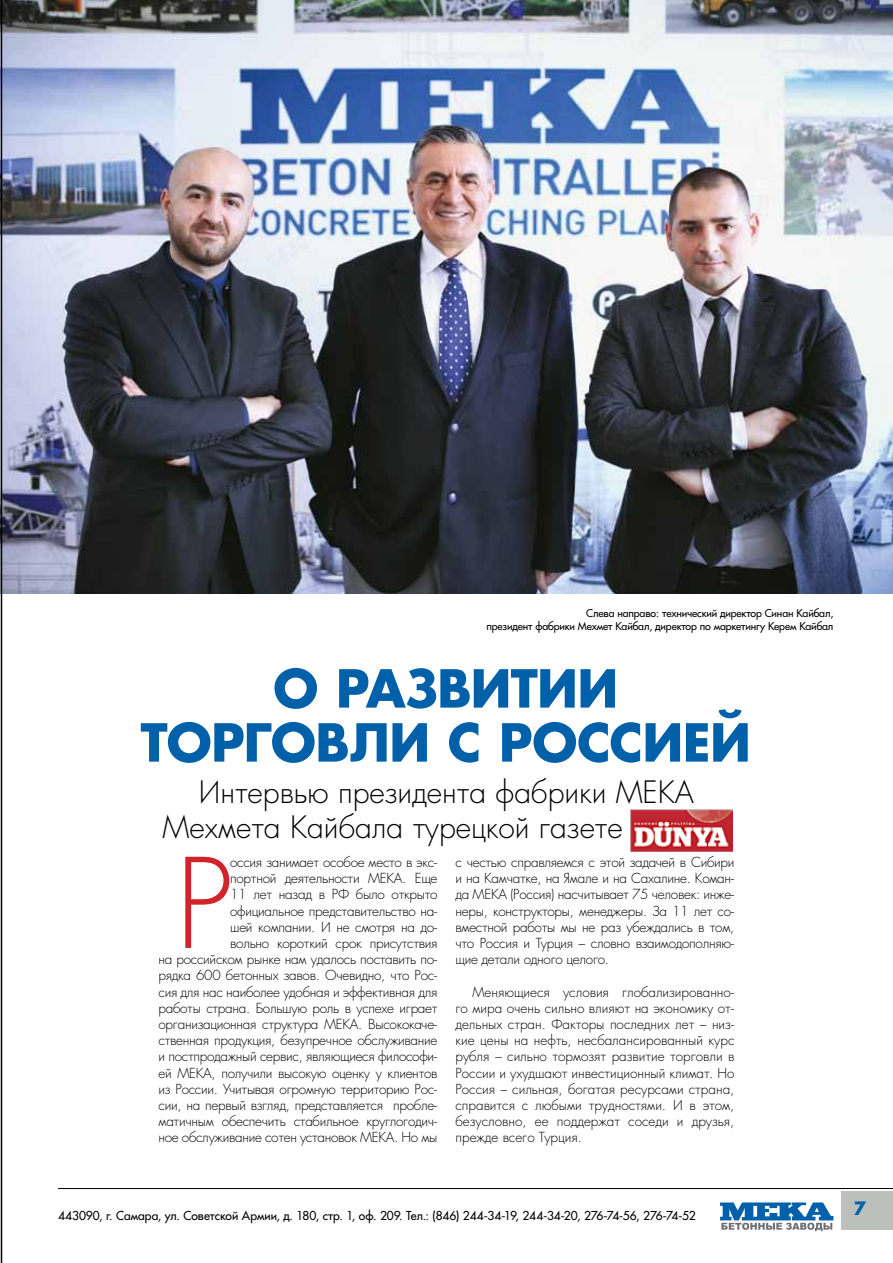
<style>
.page{position:relative;width:893px;height:1263px;background:#fff}
.page>*{position:absolute;margin:0;border:0;box-sizing:border-box;transform-origin:0 0}
.t1{font:120.9px "Favorit Light C";color:#d2232a}
.t2{font:700 51px/54px "Favorit C";letter-spacing:-.015em;color:#0061aa;text-align:center}
.t3{font:30px/34.5px "Favorit Light C";color:#000;text-align:center}
.t4{font:700 18px "Favorit C";color:#0061aa}
.t5{font:13.5px/16.2px "Favorit Light C";letter-spacing:-.02em;color:#000;text-align:justify}
.t6{font:12px "Favorit C";letter-spacing:-.005em;color:#000}
.t7{font:10.5px/12.6px "Favorit C";letter-spacing:-.01em;color:#000;text-align:right}
</style>
<div class="page">
<img style="left:0;top:0;width:893px;height:593px">
<hr style="left:58px;top:1188px;width:835px;height:1px;background:#000">
<div style="left:842px;top:1191px;width:51px;height:39px;background:#bcc0bc"></div>
<svg style="left:720px;top:1202px;width:113px;height:29px"></svg>
<hr style="left:1px;top:0;width:1px;height:1263px;background:#000">
<img style="left:631px;top:809px;width:102px;height:43px">
<p class="t7" style="left:486px;top:607px;width:349px">Cлева направо: технический директор Синан Кайбал,<br>президент фабрики Мехмет Кайбал, директор по маркетингу Керем Кайбал</p>
<h2 class="t2" style="left:140px;top:660px;width:612px">О РАЗВИТИИ<br>ТОРГОВЛИ С РОССИЕЙ</h2>
<h3 class="t3" style="left:163px;top:775px;width:569px">Интервью президента фабрики МЕКА<br>Мехмета Кайбала турецкой газете DUNYA</h3>
<p class="t5" style="left:159px;top:854px;width:280px;text-align:right">оссия занимает особое место в экс-<br>портной деятельности МЕКА. Еще<br>11 лет назад в РФ было открыто официальное представительство на-<br>шей компании. И не смотря на до-<br>вольно короткий срок присутствия<br>на российском рынке нам удалось поставить по&shy;рядка 600 бетонных завов. Очевидно, что Рос&shy;сия для нас наиболее удобная и эффективная для работы страна. Большую роль в успехе играет организационная структура МЕКА. Высококаче&shy;ственная продукция, безупречное обслуживание и постпродажный сервис, являющиеся философи&shy;ей МЕКА, получили высокую оценку у клиентов из России. Учитывая огромную территорию Рос&shy;сии, на первый взгляд, представляется пробле&shy;матичным обеспечить стабильное круглогодич&shy;ное обслуживание сотен установок МЕКА. Но мы</p>
<p class="t5" style="left:455px;top:854px;width:280px">с честью справляемся с этой задачей в Сибири и на Камчатке, на Ямале и на Сахалине. Коман&shy;да МЕКА (Россия) насчитывает 75 человек: инже&shy;неры, конструкторы, менеджеры. За 11 лет со&shy;вместной работы мы не раз убеждались в том, что Россия и Турция – словно взаимодополняю&shy;щие детали одного целого.</p>
<h1 class="t1" style="left:176px;top:826px;width:59px">Р</h1>
<p class="t5" style="left:455px;top:983px;width:280px;text-indent:17px">Меняющиеся условия глобализированно&shy;го мира очень сильно влияют на экономику от&shy;дельных стран. Факторы последних лет – низ&shy;кие цены на нефть, несбалансированный курс рубля – сильно тормозят развитие торговли в России и ухудшают инвестиционный климат. Но Россия – сильная, богатая ресурсами страна, справится с любыми трудностями. И в этом, безусловно, ее поддержат соседи и друзья, прежде всего Турция.</p>
<p class="t6" style="left:58px;top:1208px;width:639px">443090, г. Самара, ул. Советской Армии, д. 180, стр. 1, оф. 209. Тел.: (846) 244-34-19, 244-34-20, 276-74-56, 276-74-52</p>
<h3 class="t4" style="left:854px;top:1196px;width:14px">7</h3>
</div>
